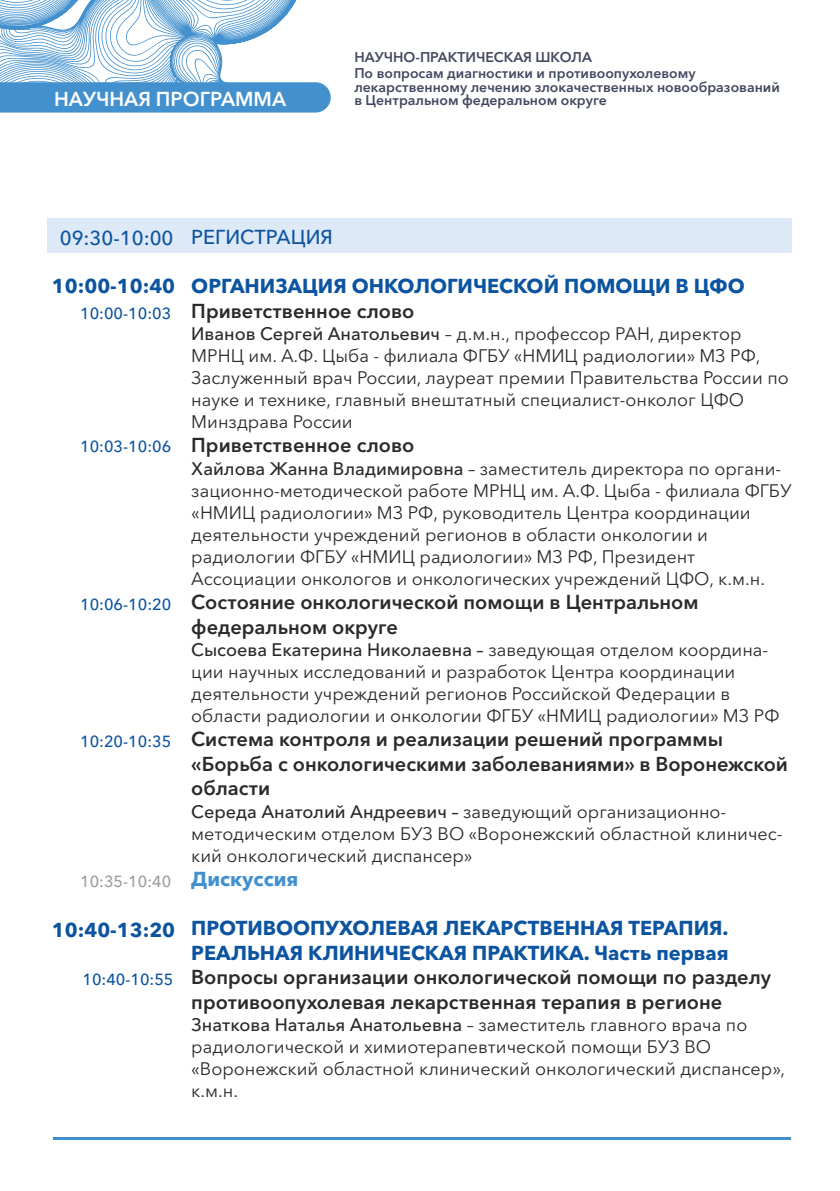
<style>
.page{position:relative;width:840px;height:1191px;background:#fff}
.page>*{position:absolute;margin:0;border:0;box-sizing:border-box;transform-origin:0 0}
.t1{font:600 20px/24.4px "Avenir Next Cyr";color:#2b2a29}
.t2{font:700 20px/24.6px "Avenir Next Cyr";color:#0c54a0}
.t3{font:500 20px "Avenir Next Cyr";color:#0c54a0}
.t4{font:600 20px "Avenir Next Cyr";color:#fefefe}
.t5{font:700 20px "Avenir Next Cyr";color:#4290ce}
.t6{font:18px/22px "Avenir Next Cyr";color:#2b2a29}
.t7{font:500 16px "Avenir Next Cyr";color:#0c54a0}
.t8{font:500 16px "Avenir Next Cyr";color:#9d9e9e}
.t9{font:600 14px/13.8px "Avenir Next Cyr";color:#444961}
.s1{font-weight:500}
</style>
<div class="page">
<div style="left:47px;top:219px;width:744px;height:34px;background:#dee9f7"></div>
<svg style="left:0;top:0;width:330px;height:113px"></svg>
<hr style="left:53px;top:1137px;width:737px;height:2px;background:#4290ce">
<p class="t4" style="left:54px;top:91px;width:233px">НАУЧНАЯ ПРОГРАММА</p>
<p class="t9" style="left:354px;top:52px;width:239px">НАУЧНО-ПРАКТИЧЕСКАЯ ШКОЛА</p>
<p class="t9" style="left:354px;top:67px;width:427px">По вопросам диагностики и противоопухолевому лекарственному лечению злокачественных новообразований в Центральном федеральном округе</p>
<p class="t3" style="left:60px;top:229px;width:115px">09:30-10:00</p>
<p class="t2" style="left:52px;top:275px;width:125px">10:00-10:40</p>
<p class="t7" style="left:80px;top:306px;width:92px">10:00-10:03</p>
<p class="t7" style="left:80px;top:440px;width:92px">10:03-10:06</p>
<p class="t7" style="left:80px;top:597px;width:92px">10:06-10:20</p>
<p class="t7" style="left:80px;top:735px;width:92px">10:20-10:35</p>
<p class="t8" style="left:80px;top:874px;width:92px">10:35-10:40</p>
<p class="t2" style="left:52px;top:919px;width:125px">10:40-13:20</p>
<p class="t7" style="left:82px;top:972px;width:92px">10:40-10:55</p>
<p class="t3" style="left:191px;top:229px;width:143px">РЕГИСТРАЦИЯ</p>
<p class="t2" style="left:191px;top:275px;width:554px">ОРГАНИЗАЦИЯ ОНКОЛОГИЧЕСКОЙ ПОМОЩИ В ЦФО</p>
<p class="t1" style="left:191px;top:300px;width:224px">Приветственное слово</p>
<p class="t6" style="left:191px;top:324px;width:598px"><span class="s1">Иванов Сергей Анатольевич</span> – д.м.н., профессор РАН, директор МРНЦ им. А.Ф. Цыба - филиала ФГБУ «НМИЦ радиологии» МЗ РФ, Заслуженный врач России, лауреат премии Правительства России по науке и технике, главный внештатный специалист-онколог ЦФО Минздрава России</p>
<p class="t1" style="left:191px;top:435px;width:224px">Приветственное слово</p>
<p class="t6" style="left:191px;top:459px;width:601px"><span class="s1">Хайлова Жанна Владимировна</span> – заместитель директора по органи&shy;зационно-методической работе МРНЦ им. А.Ф. Цыба - филиала ФГБУ «НМИЦ радиологии» МЗ РФ, руководитель Центра координации деятельности учреждений регионов в области онкологии и радиологии ФГБУ «НМИЦ радиологии» МЗ РФ, Президент Ассоциации онкологов и онкологических учреждений ЦФО, к.м.н.</p>
<p class="t1" style="left:191px;top:592px;width:508px">Состояние онкологической помощи в Центральном федеральном округе</p>
<p class="t6" style="left:191px;top:640px;width:589px"><span class="s1">Сысоева Екатерина Николаевна –</span> заведующая отделом координа&shy;ции научных исследований и разработок Центра координации деятельности учреждений регионов Российской Федерации в области радиологии и онкологии ФГБУ «НМИЦ радиологии» МЗ РФ</p>
<p class="t1" style="left:191px;top:729px;width:598px">Система контроля и реализации решений программы «Борьба с онкологическими заболеваниями» в Воронежской области</p>
<p class="t6" style="left:191px;top:802px;width:592px"><span class="s1">Середа Анатолий Андреевич –</span> заведующий организационно&shy;методическим отделом БУЗ ВО «Воронежский областной клиничес&shy;кий онкологический диспансер»</p>
<p class="t5" style="left:191px;top:871px;width:109px">Дискуссия</p>
<p class="t2" style="left:191px;top:917px;width:539px">ПРОТИВООПУХОЛЕВАЯ ЛЕКАРСТВЕННАЯ ТЕРАПИЯ.<br>РЕАЛЬНАЯ КЛИНИЧЕСКАЯ ПРАКТИКА. Часть первая</p>
<p class="t1" style="left:191px;top:966px;width:581px">Вопросы организации онкологической помощи по разделу противоопухолевая лекарственная терапия в регионе</p>
<p class="t6" style="left:191px;top:1015px;width:595px"><span class="s1">Знаткова Наталья Анатольевна</span> – заместитель главного врача по радиологической и химиотерапевтической помощи БУЗ ВО «Воронежский областной клинический онкологический диспансер», к.м.н.</p>
</div>
